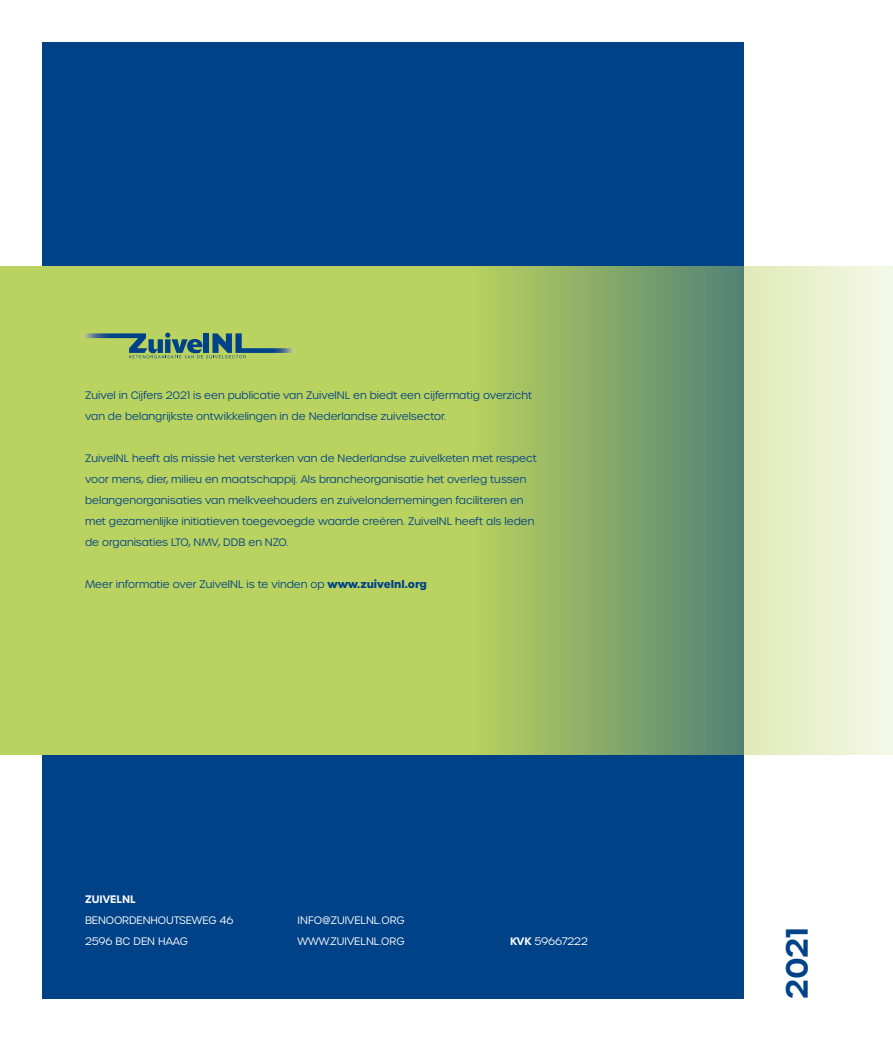
<style>
.page{position:relative;width:893px;height:1063px;background:#fff}
.page>*{position:absolute;margin:0;border:0;box-sizing:border-box;transform-origin:0 0}
.t1{font:600 30px "Urbane";color:#004288}
.t2{font:300 10.5px/21px "Urbane";color:#004288}
.t3{font:300 10.5px/21px "Urbane";color:#fff}
.t4{font:300 10.5px "Urbane";letter-spacing:-.02em;color:#fff}
.t5{font:600 10.5px "Urbane";color:#fff}
.s1{font-weight:700}
.s2{font-weight:600}
</style>
<div class="page">
<div style="left:43px;top:43px;width:701px;height:956px;background:#004288"></div>
<svg style="left:0;top:266px;width:893px;height:489px;background:#b2ca75"></svg>
<svg style="left:78px;top:333px;width:220px;height:25px"></svg>
<div style="left:204px;top:333px;width:5px;height:20px;background:#004288"></div>
<p class="t2" style="left:85px;top:385px;width:449px">Zuivel in Cijfers 2021 is een publicatie van ZuivelNL en biedt een cijfermatig overzicht van de belangrijkste ontwikkelingen in de Nederlandse zuivelsector.</p>
<p class="t2" style="left:85px;top:448px;width:453px">ZuivelNL heeft als missie het versterken van de Nederlandse zuivelketen met respect voor mens, dier, milieu en maatschappij. Als brancheorganisatie het overleg tussen belangenorganisaties van melkveehouders en zuivelondernemingen faciliteren en met gezamenlijke initiatieven toegevoegde waarde creëren. ZuivelNL heeft als leden de organisaties LTO, NMV, DDB en NZO.</p>
<p class="t2" style="left:85px;top:574px;width:343px">Meer informatie over ZuivelNL is te vinden op <span class="s1">www.zuivelnl.org</span></p>
<p class="t5" style="left:85px;top:892px;width:52px">ZUIVELNL</p>
<p class="t3" style="left:85px;top:910px;width:150px">BENOORDENHOUTSEWEG 46<br>2596 BC DEN HAAG</p>
<p class="t3" style="left:298px;top:910px;width:109px">INFO@ZUIVELNL.ORG<br>WWW.ZUIVELNL.ORG</p>
<p class="t4" style="left:510px;top:934px;width:79px"><span class="s2">KVK</span> 59667222</p>
<h1 class="t1" style="left:777px;top:999px;width:74px;rotate:-90deg">2021</h1>
</div>
